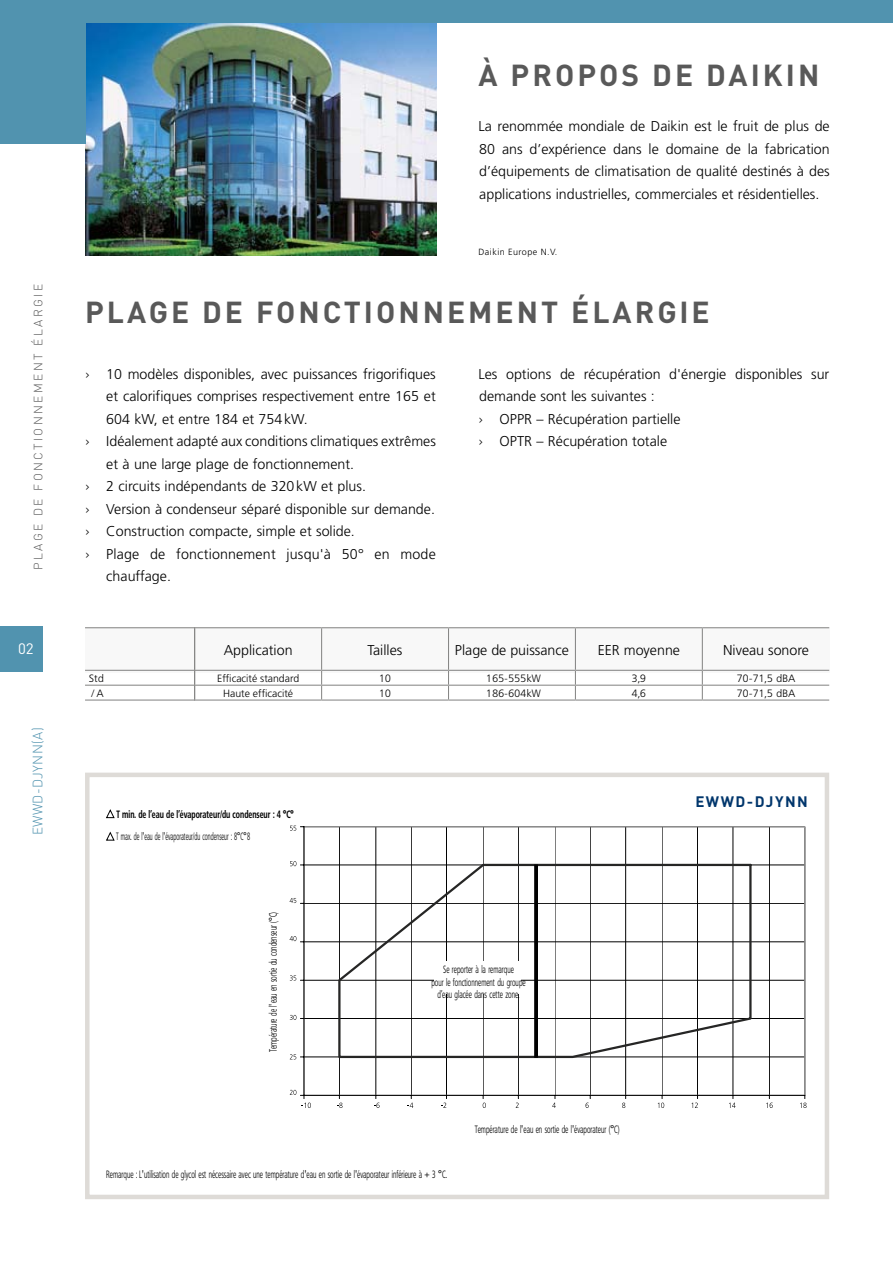
<style>
.page{position:relative;width:893px;height:1263px;background:#fff}
.page>*{position:absolute;margin:0;border:0;box-sizing:border-box;transform-origin:0 0}
.t1{font:700 30px "DIN";letter-spacing:.1em;color:#595959}
.t2{font:700 15px "DIN";letter-spacing:.1em;color:#00366c}
.t3{font:15px "DIN";color:#fff}
.t4{font:300 14.25px/22.5px "Frutiger";color:#000}
.t5{font:300 13.5px "DIN";letter-spacing:.025em;color:#5193af}
.t6{font:300 12px "DIN";letter-spacing:.2em;color:#595959}
.t7{font:300 10.5px/12.6px "Frutiger Narrow BSK47";color:#000;text-align:center}
.t8{font:300 10.5px/14.9px "Frutiger BSK45";letter-spacing:.04em;color:#000}
.t9{font:300 10.5px "Frutiger Narrow BSK47";color:#000;scale:.85 1}
.t10{font:700 10.5px "Frutiger Narrow BSK67";color:#000;scale:.85 1}
.t11{font:300 10.5px "Frutiger";color:#000}
.t12{font:300 9px "Frutiger";letter-spacing:.05em;color:#000}
.s1{font-family:"DIN"}
</style>
<div class="page">
<img style="left:85px;top:22px;width:351px;height:233px">
<div style="left:0;top:626px;width:43px;height:45px;background:#5193af"></div>
<hr style="left:304px;top:1057px;width:501px;height:1px;background:#000">
<hr style="left:304px;top:1018px;width:501px;height:1px;background:#000">
<hr style="left:304px;top:980px;width:501px;height:1px;background:#000">
<hr style="left:304px;top:941px;width:501px;height:1px;background:#000">
<hr style="left:304px;top:903px;width:501px;height:1px;background:#000">
<hr style="left:304px;top:865px;width:501px;height:1px;background:#000">
<hr style="left:339px;top:827px;width:1px;height:268px;background:#000">
<hr style="left:376px;top:827px;width:1px;height:268px;background:#000">
<hr style="left:411px;top:827px;width:1px;height:268px;background:#000">
<hr style="left:446px;top:827px;width:1px;height:268px;background:#000">
<hr style="left:483px;top:827px;width:1px;height:268px;background:#000">
<hr style="left:518px;top:827px;width:1px;height:268px;background:#000">
<hr style="left:555px;top:827px;width:1px;height:268px;background:#000">
<hr style="left:590px;top:827px;width:1px;height:268px;background:#000">
<hr style="left:626px;top:827px;width:1px;height:268px;background:#000">
<hr style="left:662px;top:827px;width:1px;height:268px;background:#000">
<hr style="left:697px;top:827px;width:1px;height:268px;background:#000">
<hr style="left:733px;top:827px;width:1px;height:268px;background:#000">
<hr style="left:769px;top:827px;width:1px;height:268px;background:#000">
<hr style="left:805px;top:827px;width:1px;height:268px;background:#000">
<hr style="left:304px;top:1095px;width:501px;height:1px;background:#000">
<hr style="left:304px;top:827px;width:1px;height:268px;background:#000">
<svg style="left:337px;top:863px;width:416px;height:196px"></svg>
<svg style="left:534px;top:864px;width:4px;height:194px"></svg>
<div style="left:434px;top:961px;width:86px;height:33px;background:#fff"></div>
<svg style="left:337px;top:1095px;width:5px;height:13px"></svg>
<svg style="left:374px;top:1095px;width:6px;height:13px"></svg>
<svg style="left:408px;top:1095px;width:5px;height:13px"></svg>
<svg style="left:441px;top:1095px;width:6px;height:13px"></svg>
<svg style="left:483px;top:1095px;width:3px;height:13px"></svg>
<svg style="left:516px;top:1095px;width:3px;height:13px"></svg>
<svg style="left:552px;top:1095px;width:4px;height:13px"></svg>
<svg style="left:585px;top:1095px;width:6px;height:13px"></svg>
<svg style="left:622px;top:1095px;width:4px;height:13px"></svg>
<svg style="left:658px;top:1095px;width:6px;height:13px"></svg>
<svg style="left:692px;top:1095px;width:6px;height:13px"></svg>
<svg style="left:729px;top:1095px;width:6px;height:13px"></svg>
<svg style="left:766px;top:1095px;width:7px;height:13px"></svg>
<svg style="left:800px;top:1095px;width:7px;height:13px"></svg>
<svg style="left:290px;top:826px;width:14px;height:5px"></svg>
<svg style="left:290px;top:861px;width:14px;height:5px"></svg>
<svg style="left:290px;top:898px;width:14px;height:6px"></svg>
<svg style="left:290px;top:936px;width:14px;height:6px"></svg>
<svg style="left:290px;top:975px;width:14px;height:6px"></svg>
<svg style="left:290px;top:1015px;width:14px;height:5px"></svg>
<svg style="left:290px;top:1054px;width:14px;height:5px"></svg>
<svg style="left:290px;top:1090px;width:21px;height:18px"></svg>
<div style="left:85px;top:773px;width:744px;height:426px;border:4px solid #dedbd7"></div>
<div style="left:0;top:0;width:893px;height:22px;background:#5193af"></div>
<div style="left:85px;top:627px;width:744px;height:45px;background:#f8f8f8"></div>
<hr style="left:194px;top:627px;width:128px;height:1px;background:#878786">
<hr style="left:322px;top:627px;width:126px;height:1px;background:#878786">
<hr style="left:321px;top:628px;width:1px;height:42px;background:#878786">
<hr style="left:448px;top:627px;width:127px;height:1px;background:#878786">
<hr style="left:448px;top:628px;width:1px;height:42px;background:#878786">
<hr style="left:575px;top:627px;width:127px;height:1px;background:#878786">
<hr style="left:575px;top:628px;width:1px;height:42px;background:#878786">
<hr style="left:702px;top:627px;width:127px;height:1px;background:#878786">
<hr style="left:702px;top:628px;width:1px;height:42px;background:#878786">
<hr style="left:194px;top:670px;width:128px;height:1px;background:#878786">
<hr style="left:322px;top:670px;width:126px;height:1px;background:#878786">
<hr style="left:448px;top:670px;width:127px;height:1px;background:#878786">
<hr style="left:575px;top:670px;width:127px;height:1px;background:#878786">
<hr style="left:702px;top:670px;width:127px;height:1px;background:#878786">
<hr style="left:194px;top:685px;width:128px;height:1px;background:#878786">
<hr style="left:322px;top:685px;width:126px;height:1px;background:#878786">
<svg style="left:321px;top:671px;width:1px;height:28px"></svg>
<hr style="left:448px;top:685px;width:127px;height:1px;background:#878786">
<svg style="left:448px;top:671px;width:1px;height:28px"></svg>
<hr style="left:575px;top:685px;width:127px;height:1px;background:#878786">
<svg style="left:575px;top:671px;width:1px;height:28px"></svg>
<hr style="left:702px;top:685px;width:127px;height:1px;background:#878786">
<svg style="left:702px;top:671px;width:1px;height:28px"></svg>
<hr style="left:194px;top:699px;width:128px;height:1px;background:#878786">
<hr style="left:322px;top:699px;width:126px;height:1px;background:#878786">
<hr style="left:448px;top:699px;width:127px;height:1px;background:#878786">
<hr style="left:575px;top:699px;width:127px;height:1px;background:#878786">
<hr style="left:702px;top:699px;width:127px;height:1px;background:#878786">
<hr style="left:85px;top:699px;width:110px;height:1px;background:#878786">
<hr style="left:85px;top:627px;width:110px;height:1px;background:#878786">
<hr style="left:194px;top:628px;width:1px;height:42px;background:#878786">
<hr style="left:85px;top:670px;width:110px;height:1px;background:#878786">
<hr style="left:85px;top:685px;width:110px;height:1px;background:#878786">
<svg style="left:194px;top:671px;width:1px;height:28px"></svg>
<svg style="left:106px;top:810px;width:9px;height:8px"></svg>
<svg style="left:106px;top:832px;width:9px;height:8px"></svg>
<div style="left:0;top:0;width:85px;height:143px;background:#5193af"></div>
<p class="t6" style="left:30px;top:570px;width:288px;rotate:-90deg">PLAGE DE FONCTIONNEMENT ÉLARGIE</p>
<p class="t3" style="left:18px;top:640px;width:17px">02</p>
<p class="t5" style="left:29px;top:835px;width:109px;rotate:-90deg">EWWD-DJYNN(A)</p>
<h1 class="t1" style="left:478px;top:55px;width:342px">À PROPOS DE DAIKIN</h1>
<p class="t4" style="left:478px;top:115px;width:353px;text-align:justify">La renommée mondiale de Daikin est le fruit de plus de 80 ans d’expérience dans le domaine de la fabrication d’équipements de climatisation de qualité destinés à des applications industrielles, commerciales et résidentielles.</p>
<p class="t12" style="left:478px;top:247px;width:80px">Daikin Europe N.V.</p>
<h1 class="t1" style="left:85px;top:292px;width:626px">PLAGE DE FONCTIONNEMENT ÉLARGIE</h1>
<p class="t4" style="left:85px;top:363px;width:352px"><span class="s1">›</span> 10 modèles disponibles, avec puissances frigorifiques</p>
<p class="t4" style="left:106px;top:385px;width:331px">et calorifiques comprises respectivement entre 165 et</p>
<p class="t4" style="left:106px;top:408px;width:203px">604 kW, et entre 184 et 754kW.</p>
<p class="t4" style="left:85px;top:430px;width:352px"><span class="s1">›</span> Idéalement adapté aux conditions climatiques extrêmes</p>
<p class="t4" style="left:106px;top:453px;width:249px">et à une large plage de fonctionnement.</p>
<p class="t4" style="left:85px;top:475px;width:282px"><span class="s1">›</span> 2 circuits indépendants de 320kW et plus.</p>
<p class="t4" style="left:85px;top:498px;width:351px"><span class="s1">›</span> Version à condenseur séparé disponible sur demande.</p>
<p class="t4" style="left:85px;top:520px;width:271px"><span class="s1">›</span> Construction compacte, simple et solide.</p>
<p class="t4" style="left:85px;top:543px;width:352px"><span class="s1">›</span> Plage de fonctionnement jusqu'à 50° en mode</p>
<p class="t4" style="left:106px;top:565px;width:66px">chauffage.</p>
<p class="t4" style="left:478px;top:363px;width:352px">Les options de récupération d'énergie disponibles sur demande sont les suivantes :<br><span class="s1">›</span> OPPR – Récupération partielle<br><span class="s1">›</span> OPTR – Récupération totale</p>
<p class="t8" style="left:89px;top:671px;width:16px">Std /A</p>
<p class="t4" style="left:224px;top:638px;width:70px">Application</p>
<p class="t4" style="left:368px;top:638px;width:36px">Tailles</p>
<p class="t4" style="left:455px;top:638px;width:116px">Plage de puissance</p>
<p class="t4" style="left:598px;top:638px;width:84px">EER moyenne</p>
<p class="t4" style="left:723px;top:638px;width:88px">Niveau sonore</p>
<p class="t11" style="left:217px;top:672px;width:84px">Efficacité standard</p>
<p class="t8" style="left:379px;top:671px;width:13px">10</p>
<p class="t8" style="left:486px;top:671px;width:56px">165-555kW</p>
<p class="t8" style="left:632px;top:671px;width:15px">3,9</p>
<p class="t8" style="left:737px;top:671px;width:60px">70-71,5 dBA</p>
<p class="t11" style="left:223px;top:687px;width:71px">Haute efficacité</p>
<p class="t8" style="left:379px;top:686px;width:13px">10</p>
<p class="t8" style="left:486px;top:686px;width:56px">186-604kW</p>
<p class="t8" style="left:632px;top:686px;width:15px">4,6</p>
<p class="t8" style="left:737px;top:686px;width:60px">70-71,5 dBA</p>
<p class="t10" style="left:116px;top:807px;width:210px">T min. de l’eau de l’évaporateur/du condenseur : 4 °C°</p>
<p class="t9" style="left:116px;top:830px;width:159px">T max. de l'eau de l'évaporateur/du condenseur : 8°C°8</p>
<p class="t7" style="left:267px;top:1052px;width:142px;rotate:-90deg">Température de l'eau en sortie du condenseur (°C)</p>
<p class="t7" style="left:431px;top:963px;width:96px">Se reporter à la remarque<br>pour le fonctionnement du groupe d’eau glacée dans cette zone.</p>
<p class="t7" style="left:475px;top:1123px;width:147px">Température de l'eau en sortie de l'évaporateur (°C)</p>
<p class="t2" style="left:695px;top:791px;width:114px">EWWD-DJYNN</p>
<p class="t7" style="left:106px;top:1168px;width:342px">Remarque : L'utilisation de glycol est nécessaire avec une température d'eau en sortie de l'évaporateur inférieure à + 3 °C.</p>
</div>
